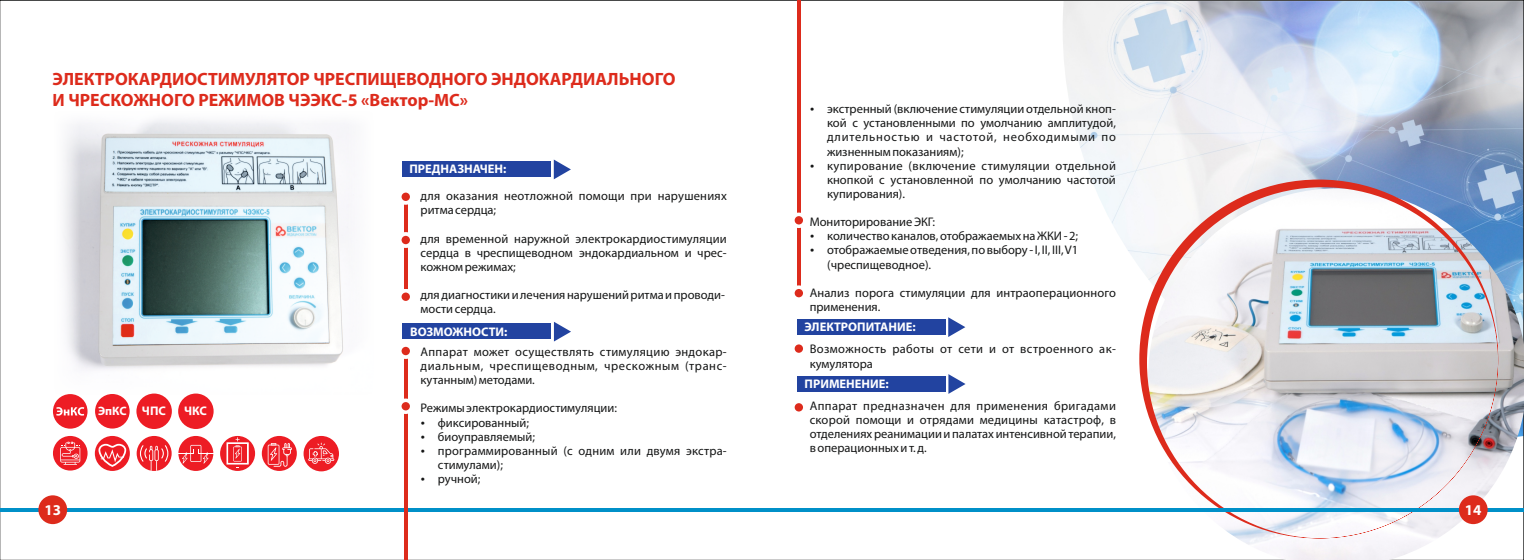
<style>
.page{position:relative;width:1524px;height:560px;background:#fff}
.page>*{position:absolute;margin:0;border:0;box-sizing:border-box;transform-origin:0 0}
.t1{font:700 17.88px/20.5px "Myriad Pro";color:#dd2b1c}
.t2{font:700 15px "Myriad Pro";color:#fff}
.t3{font:12.5px/14.1px "Myriad Pro";color:#151616;text-align:justify}
.t4{font:700 12.5px "Myriad Pro";color:#fff}
.t5{font:12.5px/14.1px "Myriad Pro";letter-spacing:.02em;color:#151616}
.t6{font:12.5px/14.1px "Myriad Pro";letter-spacing:.03em;color:#151616}
.t7{font:700 12.25px "Myriad Pro";color:#fff}
.s1{font-size:12.5px}
</style>
<div class="page">
<img style="left:1063px;top:2px;width:459px;height:264px">
<img style="left:53px;top:119px;width:296px;height:288px">
<img style="left:1148px;top:188px;width:376px;height:372px">
<svg style="left:1139px;top:179px;width:359px;height:359px"></svg>
<hr style="left:0;top:508px;width:763px;height:3px;background:#0090c8">
<div style="left:38px;top:495px;width:29px;height:29px;background:#dd2b1c;border-radius:50%"></div>
<hr style="left:763px;top:508px;width:760px;height:3px;background:#0090c8">
<div style="left:1459px;top:495px;width:28px;height:29px;background:#dd2b1c;border-radius:50%"></div>
<div style="left:95px;top:436px;width:35px;height:35px;background:#ed1c24;border-radius:50%"></div>
<svg style="left:98px;top:443px;width:29px;height:25px"></svg>
<svg style="left:554px;top:160px;width:17px;height:19px"></svg>
<div style="left:403px;top:162px;width:148px;height:15px;background:#2243a0"></div>
<svg style="left:554px;top:322px;width:17px;height:19px"></svg>
<div style="left:403px;top:324px;width:148px;height:15px;background:#2243a0"></div>
<hr style="left:797px;top:0;width:3px;height:297px;background:#dd2b1c">
<hr style="left:404px;top:345px;width:3px;height:215px;background:#dd2b1c">
<hr style="left:404px;top:195px;width:3px;height:106px;background:#dd2b1c">
<div style="left:398px;top:343px;width:15px;height:16px;background:#fff;border-radius:50%"></div>
<div style="left:401px;top:347px;width:9px;height:8px;background:#dd2b1c;border-radius:50%"></div>
<div style="left:398px;top:189px;width:15px;height:15px;background:#fff;border-radius:50%"></div>
<div style="left:401px;top:193px;width:9px;height:8px;background:#dd2b1c;border-radius:50%"></div>
<div style="left:398px;top:232px;width:15px;height:16px;background:#fff;border-radius:50%"></div>
<div style="left:401px;top:236px;width:9px;height:8px;background:#dd2b1c;border-radius:50%"></div>
<div style="left:398px;top:289px;width:15px;height:15px;background:#fff;border-radius:50%"></div>
<div style="left:401px;top:292px;width:9px;height:9px;background:#dd2b1c;border-radius:50%"></div>
<div style="left:791px;top:213px;width:15px;height:15px;background:#fff;border-radius:50%"></div>
<div style="left:794px;top:216px;width:9px;height:8px;background:#dd2b1c;border-radius:50%"></div>
<div style="left:398px;top:398px;width:15px;height:16px;background:#fff;border-radius:50%"></div>
<div style="left:401px;top:402px;width:9px;height:8px;background:#dd2b1c;border-radius:50%"></div>
<div style="left:791px;top:285px;width:15px;height:16px;background:#fff;border-radius:50%"></div>
<div style="left:794px;top:289px;width:9px;height:8px;background:#dd2b1c;border-radius:50%"></div>
<svg style="left:794px;top:344px;width:9px;height:9px"></svg>
<div style="left:794px;top:403px;width:9px;height:8px;background:#dd2b1c;border-radius:50%"></div>
<div style="left:178px;top:436px;width:35px;height:35px;background:#ed1c24;border-radius:50%"></div>
<svg style="left:178px;top:445px;width:35px;height:19px"></svg>
<svg style="left:262px;top:436px;width:35px;height:35px"></svg>
<svg style="left:268px;top:443px;width:24px;height:24px"></svg>
<div style="left:53px;top:436px;width:35px;height:34px;background:#ed1c24;border-radius:50%"></div>
<svg style="left:60px;top:442px;width:20px;height:23px"></svg>
<svg style="left:220px;top:436px;width:35px;height:35px"></svg>
<svg style="left:227px;top:437px;width:21px;height:31px"></svg>
<div style="left:137px;top:436px;width:35px;height:35px;background:#ed1c24;border-radius:50%"></div>
<svg style="left:140px;top:445px;width:28px;height:26px"></svg>
<svg style="left:948px;top:374px;width:17px;height:20px"></svg>
<div style="left:797px;top:376px;width:148px;height:15px;background:#2243a0"></div>
<svg style="left:948px;top:317px;width:17px;height:20px"></svg>
<div style="left:797px;top:319px;width:148px;height:15px;background:#2243a0"></div>
<div style="left:53px;top:394px;width:35px;height:35px;background:#ed1c24;border-radius:50%"></div>
<svg style="left:56px;top:407px;width:28px;height:9px"></svg>
<div style="left:95px;top:394px;width:35px;height:34px;background:#ed1c24;border-radius:50%"></div>
<div style="left:136px;top:393px;width:36px;height:36px;background:#ed1c24;border-radius:50%"></div>
<div style="left:178px;top:393px;width:36px;height:36px;background:#ed1c24;border-radius:50%"></div>
<div style="left:303px;top:436px;width:36px;height:35px;background:#ed1c24;border-radius:50%"></div>
<svg style="left:308px;top:443px;width:26px;height:21px"></svg>
<h1 class="t1" style="left:52px;top:71px;width:625px">ЭЛЕКТРОКАРДИОСТИМУЛЯТОР ЧРЕСПИЩЕВОДНОГО ЭНДОКАРДИАЛЬНОГО<br>И ЧРЕСКОЖНОГО РЕЖИМОВ ЧЭЭКС-5 «Вектор-МС»</h1>
<p class="t4" style="left:409px;top:163px;width:99px">ПРЕДНАЗНАЧЕН:</p>
<p class="t5" style="left:420px;top:190px;width:308px">для оказания неотложной помощи при нарушениях ритма сердца;</p>
<p class="t3" style="left:420px;top:232px;width:308px">для временной наружной электрокардиостимуляции сердца в чреспищеводном эндокардиальном и чрес&shy;кожном режимах;</p>
<p class="t3" style="left:420px;top:289px;width:306px">для диагностики и лечения нарушений ритма и проводи-</p>
<p class="t3" style="left:420px;top:303px;width:77px">мости сердца.</p>
<p class="t4" style="left:410px;top:326px;width:99px">ВОЗМОЖНОСТИ:</p>
<p class="t7" style="left:98px;top:406px;width:69px">ЭпКС <span class="s1">ЧПС</span></p>
<p class="t4" style="left:184px;top:406px;width:24px">ЧКС</p>
<p class="t3" style="left:420px;top:346px;width:308px">Аппарат может осуществлять стимуляцию эндокар&shy;диальным, чреспищеводным, чрескожным (транс&shy;кутанным) методами.</p>
<p class="t3" style="left:420px;top:402px;width:198px">Режимы электрокардиостимуляции:</p>
<p class="t3" style="left:438px;top:430px;width:98px">биоуправляемый;</p>
<p class="t3" style="left:438px;top:473px;width:44px">ручной;</p>
<p class="t3" style="left:438px;top:416px;width:93px">фиксированный;</p>
<p class="t3" style="left:438px;top:445px;width:290px">программированный (с одним или двумя экстра&shy;стимулами);</p>
<p class="t3" style="left:827px;top:103px;width:290px">экстренный (включение стимуляции отдельной кноп&shy;кой с установленными по умолчанию амплитудой, длительностью и частотой, необходимыми по жизненным показаниям);</p>
<p class="t3" style="left:827px;top:159px;width:290px">купирование (включение стимуляции отдельной кнопкой с установленной по умолчанию частотой купирования).</p>
<p class="t3" style="left:827px;top:230px;width:253px">количество каналов, отображаемых на ЖКИ - 2;</p>
<p class="t3" style="left:810px;top:216px;width:127px">Мониторирование ЭКГ:</p>
<p class="t3" style="left:827px;top:258px;width:105px">(чреспищеводное).</p>
<p class="t3" style="left:810px;top:287px;width:308px">Анализ порога стимуляции для интраоперационного применения.</p>
<p class="t3" style="left:827px;top:244px;width:253px">отображаемые отведения, по выбору - I, II, III, V1</p>
<p class="t4" style="left:804px;top:322px;width:113px">ЭЛЕКТРОПИТАНИЕ:</p>
<p class="t6" style="left:810px;top:343px;width:308px">Возможность работы от сети и от встроенного ак&shy;кумулятора</p>
<p class="t4" style="left:804px;top:379px;width:86px">ПРИМЕНЕНИЕ:</p>
<p class="t3" style="left:810px;top:400px;width:308px">Аппарат предназначен для применения бригадами скорой помощи и отрядами медицины катастроф, в отделениях реанимации и палатах интенсивной терапии, в операционных и т. д.</p>
<p class="t2" style="left:45px;top:503px;width:18px">13</p>
<p class="t2" style="left:1464px;top:503px;width:18px">14</p>
</div>
